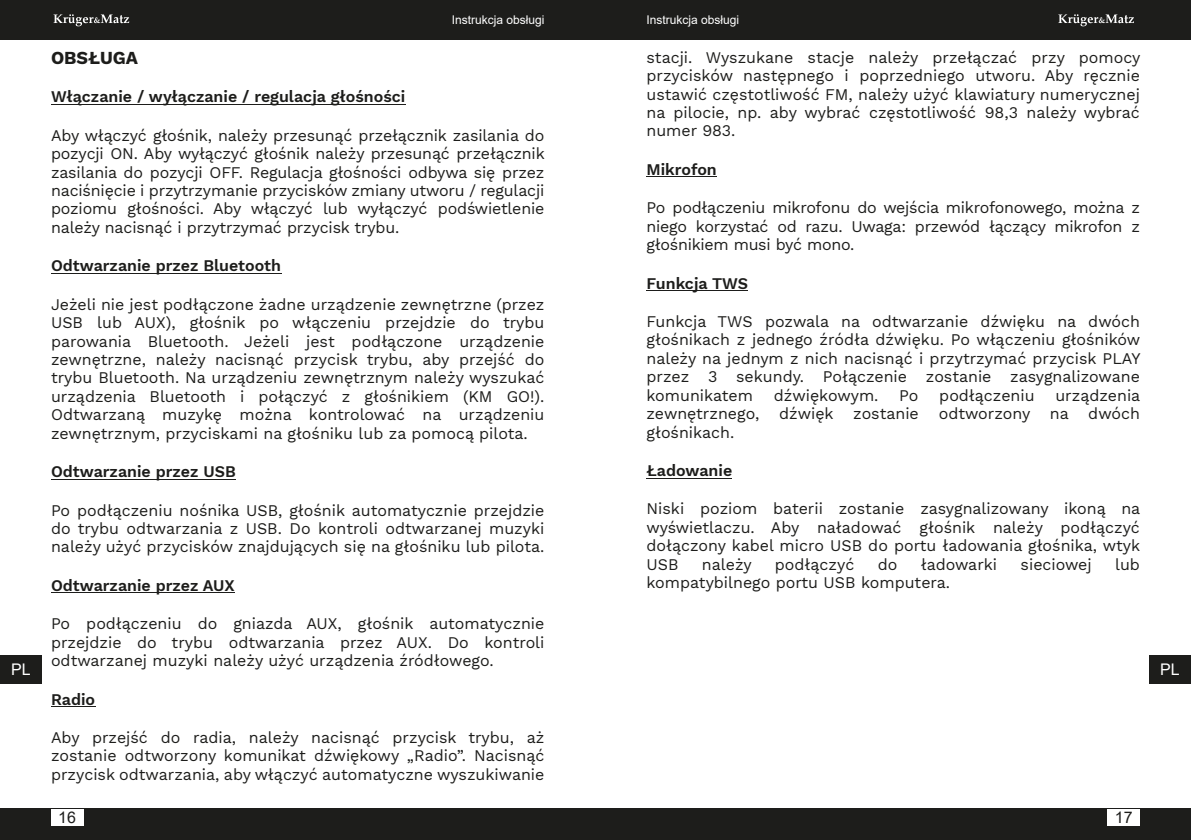
<style>
.page{position:relative;width:1191px;height:840px;background:#fff}
.page>*{position:absolute;margin:0;border:0;box-sizing:border-box;transform-origin:0 0}
.t1{font:700 18px "Work Sans";color:#1d1d1b}
.t2{font:16px/18.4px "Work Sans";color:#1d1d1b;text-align:justify}
.t3{font:600 16px "Work Sans";color:#1d1d1b}
.t4{font:16px "Arial";color:#1d1d1b}
.t5{font:16px "Arial";color:#fff}
.t6{font:12px "Arial";color:#fff}
</style>
<div class="page">
<hr style="left:646px;top:176px;width:71px;height:1px;background:#1d1d1b">
<hr style="left:646px;top:290px;width:102px;height:1px;background:#1d1d1b">
<hr style="left:646px;top:477px;width:86px;height:1px;background:#1d1d1b">
<hr style="left:51px;top:104px;width:354px;height:1px;background:#1d1d1b">
<hr style="left:51px;top:273px;width:230px;height:1px;background:#1d1d1b">
<hr style="left:51px;top:478px;width:185px;height:1px;background:#1d1d1b">
<hr style="left:51px;top:592px;width:184px;height:1px;background:#1d1d1b">
<hr style="left:51px;top:705px;width:44px;height:1px;background:#1d1d1b">
<div style="left:595px;top:0;width:596px;height:40px;background:#1d1d1b"></div>
<div style="left:595px;top:808px;width:596px;height:31px;background:#1d1d1b"></div>
<div style="left:1107px;top:808px;width:33px;height:17px;background:#fff"></div>
<div style="left:1149px;top:654px;width:42px;height:29px;background:#1d1d1b"></div>
<svg style="left:1058px;top:14px;width:76px;height:12px"></svg>
<div style="left:0;top:808px;width:595px;height:31px;background:#1d1d1b"></div>
<div style="left:0;top:0;width:595px;height:40px;background:#1d1d1b"></div>
<div style="left:51px;top:808px;width:32px;height:17px;background:#fff"></div>
<div style="left:0;top:654px;width:42px;height:29px;background:#1d1d1b"></div>
<svg style="left:54px;top:14px;width:75px;height:12px"></svg>
<p class="t6" style="left:452px;top:15px;width:94px">Instrukcja obsługi</p>
<p class="t6" style="left:646px;top:15px;width:94px">Instrukcja obsługi</p>
<p class="t2" style="left:646px;top:48px;width:495px">stacji. Wyszukane stacje należy przełączać przy pomocy przycisków następnego i poprzedniego utworu. Aby ręcznie ustawić częstotliwość FM, należy użyć klawiatury numerycznej na pilocie, np. aby wybrać częstotliwość 98,3 należy wybrać numer 983.</p>
<p class="t3" style="left:646px;top:160px;width:72px">Mikrofon</p>
<p class="t2" style="left:646px;top:198px;width:495px">Po podłączeniu mikrofonu do wejścia mikrofonowego, można z niego korzystać od razu. Uwaga: przewód łączący mikrofon z głośnikiem musi być mono.</p>
<p class="t3" style="left:646px;top:273px;width:103px">Funkcja TWS</p>
<p class="t2" style="left:646px;top:312px;width:495px">Funkcja TWS pozwala na odtwarzanie dźwięku na dwóch głośnikach z jednego źródła dźwięku. Po włączeniu głośników należy na jednym z nich nacisnąć i przytrzymać przycisk PLAY przez 3 sekundy. Połączenie zostanie zasygnalizowane komunikatem</p>
<p class="t1" style="left:51px;top:47px;width:89px">OBSŁUGA</p>
<p class="t3" style="left:51px;top:87px;width:356px">Włączanie / wyłączanie / regulacja głośności</p>
<p class="t2" style="left:51px;top:126px;width:495px">Aby włączyć głośnik, należy przesunąć przełącznik zasilania do pozycji ON. Aby wyłączyć głośnik należy przesunąć przełącznik zasilania do pozycji OFF. Regulacja głośności odbywa się przez naciśnięcie i przytrzymanie przycisków zmiany utworu / regulacji poziomu głośności. Aby włączyć lub wyłączyć podświetlenie należy nacisnąć i przytrzymać przycisk trybu.</p>
<p class="t3" style="left:51px;top:256px;width:232px">Odtwarzanie przez Bluetooth</p>
<p class="t2" style="left:51px;top:295px;width:495px">Jeżeli nie jest podłączone żadne urządzenie zewnętrzne (przez USB lub AUX), głośnik po włączeniu przejdzie do trybu parowania Bluetooth. Jeżeli jest podłączone urządzenie zewnętrzne, należy nacisnąć przycisk trybu, aby przejść do trybu Bluetooth. Na urządzeniu zewnętrznym należy wyszukać urządzenia Bluetooth i połączyć z głośnikiem (KM GO!).<br>Odtwarzaną muzykę można kontrolować na urządzeniu zewnętrznym, przyciskami na głośniku lub za pomocą pilota.</p>
<p class="t3" style="left:51px;top:462px;width:186px">Odtwarzanie przez USB</p>
<p class="t2" style="left:51px;top:500px;width:495px">Po podłączeniu nośnika USB, głośnik automatycznie przejdzie do trybu odtwarzania z USB. Do kontroli odtwarzanej muzyki należy użyć przycisków znajdujących się na głośniku lub pilota.</p>
<p class="t3" style="left:51px;top:575px;width:185px">Odtwarzanie przez AUX</p>
<p class="t2" style="left:51px;top:614px;width:495px">Po podłączeniu do gniazda AUX, głośnik automatycznie przejdzie do trybu odtwarzania przez AUX. Do kontroli odtwarzanej muzyki należy użyć urządzenia źródłowego.</p>
<p class="t3" style="left:51px;top:689px;width:46px">Radio</p>
<p class="t2" style="left:51px;top:728px;width:495px">Aby przejść do radia, należy nacisnąć przycisk trybu, aż zostanie odtworzony komunikat dźwiękowy „Radio”. Nacisnąć przycisk odtwarzania, aby włączyć automatyczne wyszukiwanie</p>
<p class="t2" style="left:774px;top:386px;width:106px">dźwiękowym.</p>
<p class="t2" style="left:899px;top:386px;width:21px">Po</p>
<p class="t2" style="left:939px;top:386px;width:97px">podłączeniu</p>
<p class="t2" style="left:646px;top:386px;width:495px;text-indent:409px">urządzenia zewnętrznego, dźwięk zostanie odtworzony na dwóch głośnikach.</p>
<p class="t3" style="left:646px;top:461px;width:87px">Ładowanie</p>
<p class="t2" style="left:646px;top:499px;width:495px">Niski poziom baterii zostanie zasygnalizowany ikoną na wyświetlaczu. Aby naładować głośnik należy podłączyć dołączony kabel micro USB do portu ładowania głośnika, wtyk USB</p>
<p class="t2" style="left:702px;top:554px;width:51px">należy</p>
<p class="t2" style="left:775px;top:554px;width:81px">podłączyć</p>
<p class="t2" style="left:877px;top:554px;width:21px">do</p>
<p class="t2" style="left:920px;top:554px;width:78px">ładowarki</p>
<p class="t2" style="left:1020px;top:554px;width:73px">sieciowej</p>
<p class="t2" style="left:1115px;top:554px;width:26px">lub</p>
<p class="t2" style="left:646px;top:573px;width:305px">kompatybilnego portu USB komputera.</p>
<p class="t5" style="left:11px;top:662px;width:21px">PL</p>
<p class="t5" style="left:1160px;top:662px;width:21px">PL</p>
<p class="t4" style="left:58px;top:810px;width:19px">16</p>
<p class="t4" style="left:1114px;top:810px;width:19px">17</p>
</div>
